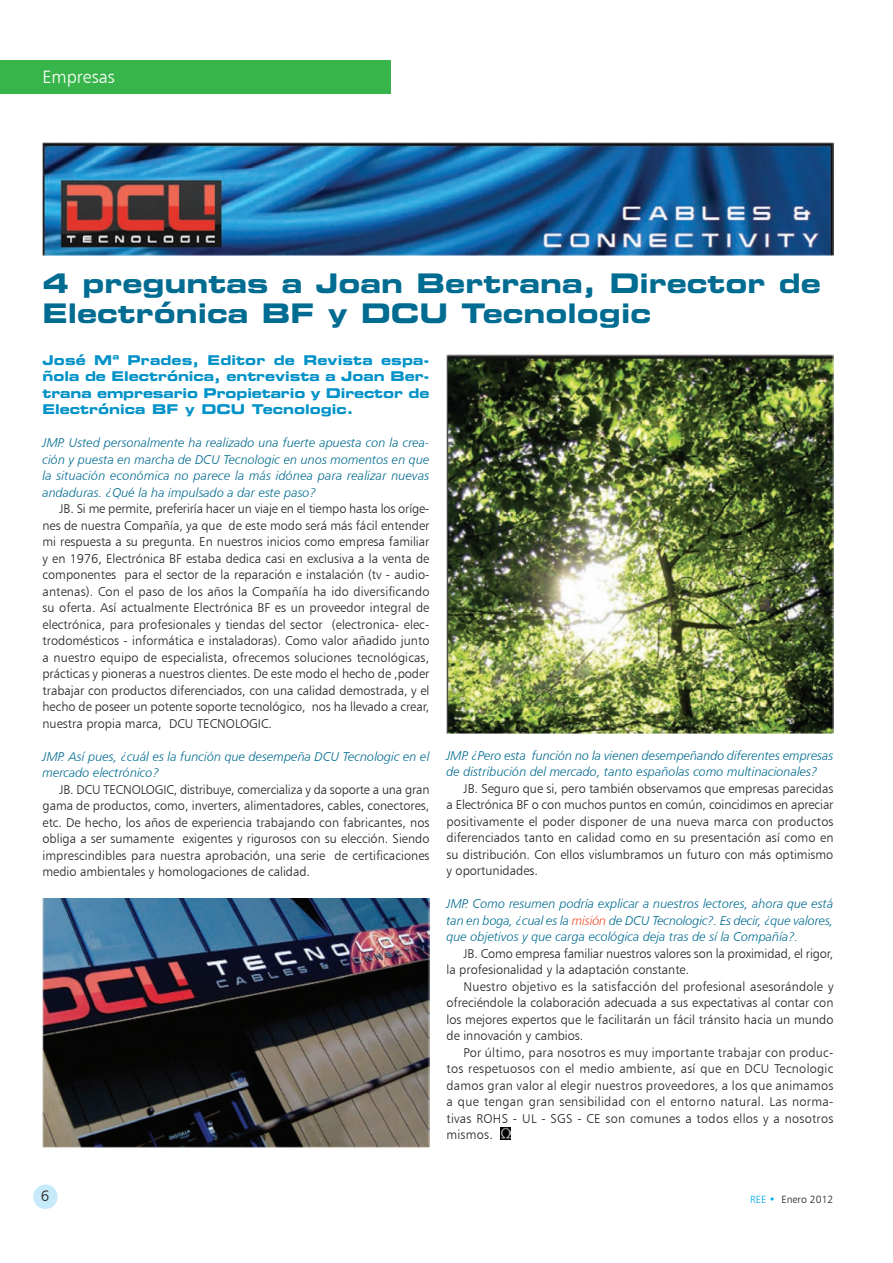
<style>
.page{position:relative;width:893px;height:1263px;background:#fff}
.page>*{position:absolute;margin:0;border:0;box-sizing:border-box;transform-origin:0 0}
.t1{font:27px/30px "Eurostile Bold Extended Two";color:#006c91}
.t2{font:18px "Humanist 777 BT Light B";color:#fff}
.t3{font:15px "Humanist 777 BT Light B";color:#231f20}
.t4{font:13.5px/16.5px "Eurostile Bold Extended Two";color:#0092c8;text-align:justify}
.t5{font:12.75px/16.5px "Humanist 777 BT Light B";color:#231f20;text-align:justify}
.t6{font:12.75px/16.5px "Humanist 777 BT Light Italic B";color:#006c91;text-align:justify}
.t7{font:10.5px "Humanist 777 BT Light B";color:#231f20}
.s1{color:#f04c27}
.s2{color:#00aeef}
</style>
<div class="page">
<div style="left:33px;top:1184px;width:25px;height:25px;background:#c6eafa;border-radius:50%"></div>
<div style="left:0;top:61px;width:391px;height:33px;background:#38b54a"></div>
<img style="left:43px;top:142px;width:790px;height:113px">
<img style="left:43px;top:899px;width:387px;height:249px">
<svg style="left:500px;top:1127px;width:11px;height:12px"></svg>
<img style="left:446px;top:354px;width:387px;height:379px">
<h2 class="t2" style="left:43px;top:65px;width:74px">Empresas</h2>
<h1 class="t1" style="left:43px;top:267px;width:780px">4 preguntas a Joan Bertrana, Director de<br>Electrónica BF y DCU Tecnologic</h1>
<p class="t4" style="left:43px;top:351px;width:388px">José Mª Prades, Editor de Revista espa&shy;ñola de Electrónica, entrevista a Joan Ber&shy;trana empresario Propietario y Director de Electrónica BF y DCU Tecnologic.</p>
<p class="t6" style="left:43px;top:434px;width:388px">JMP. Usted personalmente ha realizado una fuerte apuesta con la crea&shy;ción y puesta en marcha de DCU Tecnologic en unos momentos en que la situación económica no parece la más idónea para realizar nuevas andaduras. ¿Qué la ha impulsado a dar este paso?</p>
<p class="t5" style="left:43px;top:500px;width:389px;text-indent:17px">JB. Si me permite, preferiría hacer un viaje en el tiempo hasta los oríge&shy;nes de nuestra Compañía, ya que de este modo será más fácil entender mi respuesta a su pregunta. En nuestros inicios como empresa familiar y en 1976, Electrónica BF estaba dedica casi en exclusiva a la venta de componentes para el sector de la reparación e instalación (tv - audio&shy;antenas). Con el paso de los años la Compañía ha ido diversificando su oferta. Así actualmente Electrónica BF es un proveedor integral de electrónica, para profesionales y tiendas del sector (electronica- elec&shy;trodomésticos - informática e instaladoras). Como valor añadido junto a nuestro equipo de especialista, ofrecemos soluciones tecnológicas, prácticas y pioneras a nuestros clientes. De este modo el hecho de ,poder trabajar con productos diferenciados, con una calidad demostrada, y el hecho de poseer un potente soporte tecnológico, nos ha llevado a crear, nuestra propia marca, DCU TECNOLOGIC.</p>
<p class="t6" style="left:43px;top:748px;width:388px">JMP. Así pues, ¿cuál es la función que desempeña DCU Tecnologic en el mercado electrónico?</p>
<p class="t5" style="left:43px;top:781px;width:389px;text-indent:17px">JB. DCU TECNOLOGIC, distribuye, comercializa y da soporte a una gran gama de productos, como, inverters, alimentadores, cables, conectores, etc. De hecho, los años de experiencia trabajando con fabricantes, nos obliga a ser sumamente exigentes y rigurosos con su elección. Siendo imprescindibles para nuestra aprobación, una serie de certificaciones medio ambientales y homologaciones de calidad.</p>
<p class="t6" style="left:446px;top:747px;width:388px">JMP. ¿Pero esta función no la vienen desempeñando diferentes empresas de distribución del mercado, tanto españolas como multinacionales?</p>
<p class="t5" style="left:446px;top:780px;width:389px;text-indent:17px">JB. Seguro que si, pero también observamos que empresas parecidas a Electrónica BF o con muchos puntos en común, coincidimos en apreciar positivamente el poder disponer de una nueva marca con productos diferenciados tanto en calidad como en su presentación así como en su distribución. Con ellos vislumbramos un futuro con más optimismo y oportunidades.</p>
<p class="t6" style="left:446px;top:895px;width:388px">JMP. Como resumen podría explicar a nuestros lectores, ahora que está tan en boga, ¿cual es la <span class="s1">misión</span> de DCU Tecnologic?. Es decir, ¿que valores, que objetivos y que carga ecológica deja tras de sí la Compañía?.</p>
<p class="t5" style="left:446px;top:945px;width:388px;text-indent:17px">JB. Como empresa familiar nuestros valores son la proximidad, el rigor, la profesionalidad y la adaptación constante.</p>
<p class="t5" style="left:446px;top:978px;width:388px;text-indent:17px">Nuestro objetivo es la satisfacción del profesional asesorándole y ofreciéndole la colaboración adecuada a sus expectativas al contar con los mejores expertos que le facilitarán un fácil tránsito hacia un mundo de innovación y cambios.</p>
<p class="t5" style="left:446px;top:1044px;width:388px;text-indent:17px">Por último, para nosotros es muy importante trabajar con produc&shy;tos respetuosos con el medio ambiente, así que en DCU Tecnologic damos gran valor al elegir nuestros proveedores, a los que animamos a que tengan gran sensibilidad con el entorno natural. Las norma&shy;tivas ROHS - UL - SGS - CE son comunes a todos ellos y a nosotros mismos.</p>
<p class="t3" style="left:41px;top:1186px;width:10px">6</p>
<p class="t7" style="left:750px;top:1193px;width:85px"><span class="s2">REE •</span> Enero 2012</p>
</div>
